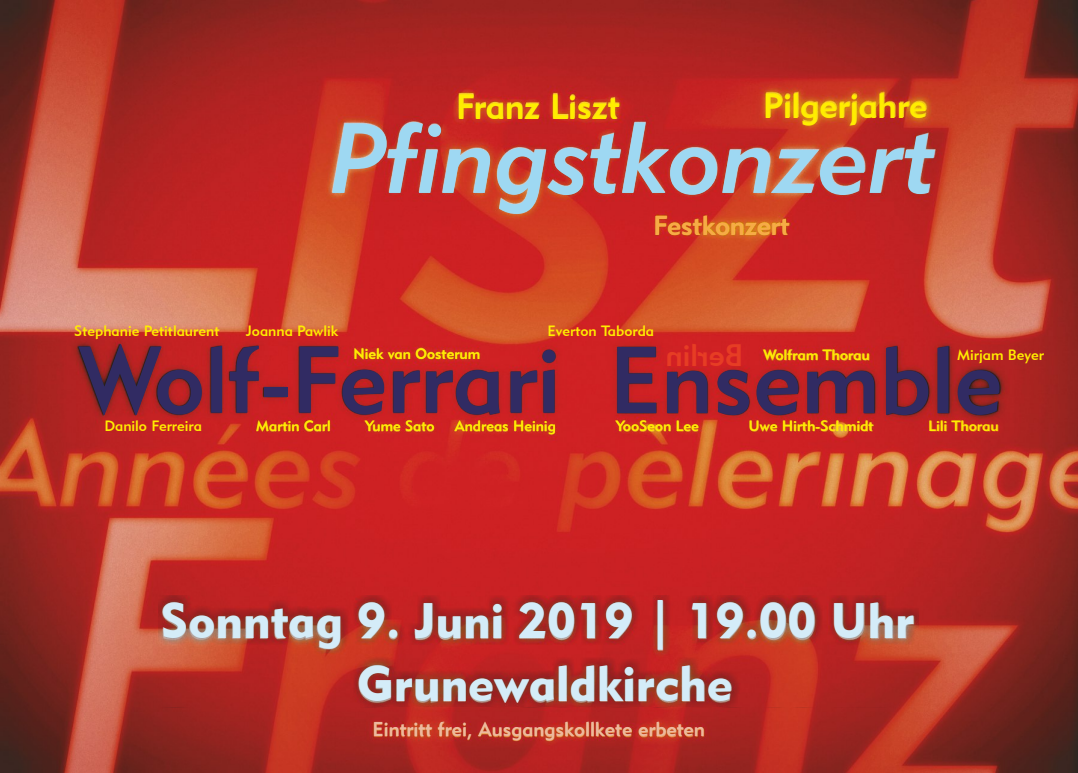
<style>
.page{position:relative;width:1078px;height:773px;background:#fff}
.page>*{position:absolute;margin:0;border:0;box-sizing:border-box;transform-origin:0 0}
.t1{font:98px "Geometric 415 BT Medium Italic A";color:#9ed8f2}
.t2{font:93.25px "Geometric 415 BT Medium A";color:#312b63}
.t3{font:49.5px/62.8px "Geometric 415 BT Black A";color:#d4ecf8;text-align:center}
.t4{font:34.75px "Geometric 415 BT Medium A";color:#ffed00}
.t5{font:27px "Geometric 415 BT Medium A";color:#f7aa47}
.t6{font:20px "Geometric 415 BT Medium A";color:#edb9a0}
.t7{font:15px "Geometric 415 BT Medium A";color:#ffed00}
</style>
<div class="page">
<img style="left:0;top:0;width:1077px;height:772px">
<div style="left:158px;top:595px;width:760px;height:112px;background:#1f1b20;opacity:.42"></div>
<div style="left:667px;top:343px;width:73px;height:23px;background:#d22024"></div>
<h3 class="t4" style="left:456px;top:92px;width:165px">Franz Liszt</h3>
<h3 class="t4" style="left:762px;top:91px;width:166px">Pilgerjahre</h3>
<h1 class="t1" style="left:330px;top:118px;width:607px">Pfingstkonzert</h1>
<h3 class="t5" style="left:653px;top:214px;width:137px">Festkonzert</h3>
<p class="t7" style="left:74px;top:325px;width:147px">Stephanie Petitlaurent</p>
<p class="t7" style="left:246px;top:325px;width:94px">Joanna Pawlik</p>
<p class="t7" style="left:547px;top:325px;width:108px">Everton Taborda</p>
<h2 class="t2" style="left:78px;top:342px;width:925px">Wolf-Ferrari Ensemble</h2>
<p class="t7" style="left:748px;top:419px;width:126px">Uwe Hirth-Schmidt</p>
<p class="t7" style="left:353px;top:347px;width:128px">Niek van Oosterum</p>
<p class="t7" style="left:763px;top:349px;width:108px">Wolfram Thorau</p>
<p class="t7" style="left:957px;top:349px;width:88px">Mirjam Beyer</p>
<p class="t7" style="left:256px;top:419px;width:76px">Martin Carl</p>
<p class="t7" style="left:365px;top:419px;width:71px">Yume Sato</p>
<p class="t7" style="left:928px;top:419px;width:72px">Lili Thorau</p>
<p class="t7" style="left:455px;top:419px;width:102px">Andreas Heinig</p>
<p class="t7" style="left:615px;top:419px;width:84px">YooSeon Lee</p>
<p class="t7" style="left:104px;top:420px;width:99px">Danilo Ferreira</p>
<h3 class="t3" style="left:161px;top:593px;width:754px">Sonntag 9. Juni 2019 | 19.00 Uhr<br>Grunewaldkirche</h3>
<h3 class="t6" style="left:372px;top:720px;width:334px">Eintritt frei, Ausgangskollkete erbeten</h3>
</div>
